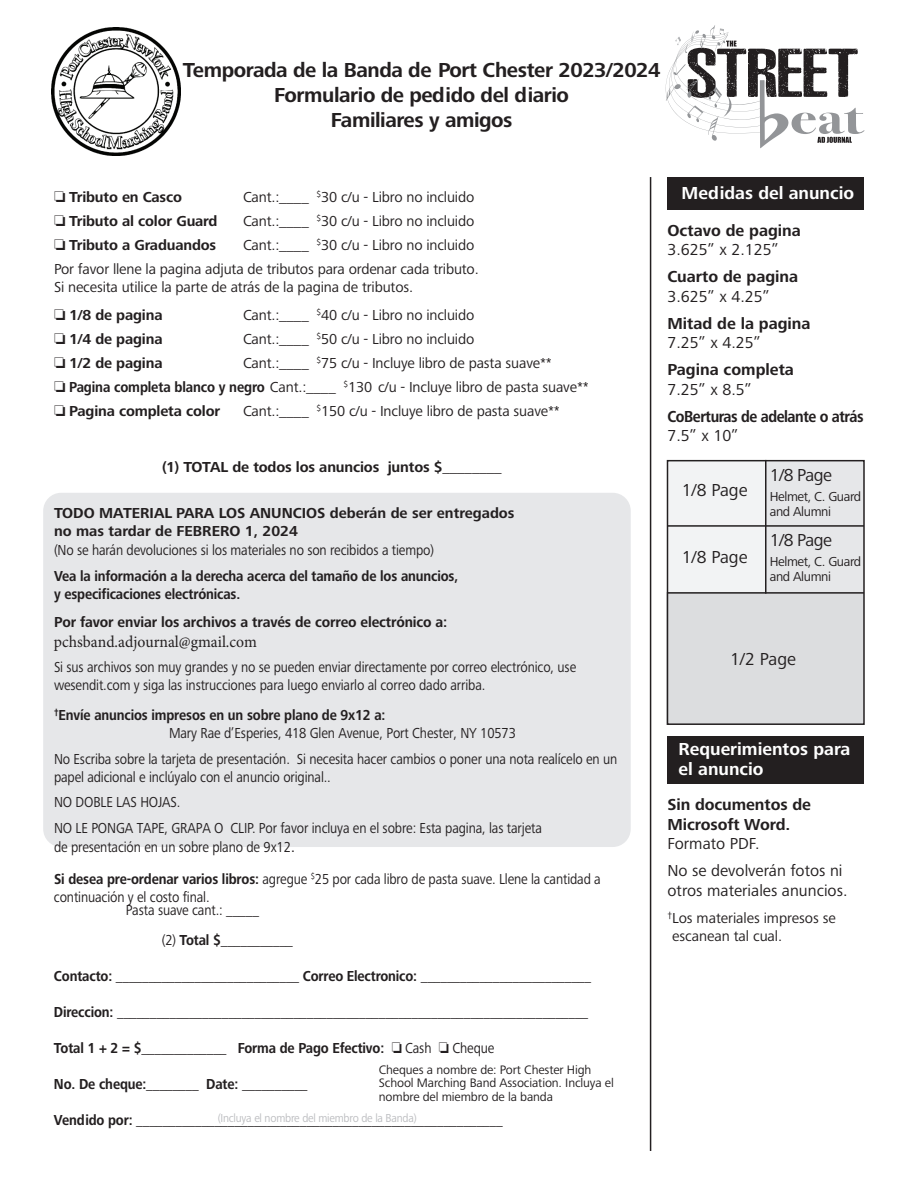
<style>
.page{position:relative;width:918px;height:1188px;background:#fff}
.page>*{position:absolute;margin:0;border:0;box-sizing:border-box;transform-origin:0 0}
.t1{font:700 46.8px "Bodoni Svty Two ITCTT";color:#939598;scale:1.29 1}
.t2{font:700 21px/25.2px "Frutiger Next Pro";letter-spacing:-.02em;color:#231f20;text-align:center}
.t3{font:700 18px/19.5px "Frutiger Next Pro";color:#fff}
.t4{font:18px "Frutiger Next Pro";letter-spacing:-.025em;color:#231f20}
.t5{font:16.5px/27px "Frutiger Next Pro";color:#231f20}
.t6{font:700 16.5px/19.8px "Frutiger Next Pro";letter-spacing:-.005em;color:#231f20}
.t7{font:16.5px "Minion Pro";color:#231f20;scale:.95 1}
.t8{font:700 16.5px "Frutiger Next Pro";letter-spacing:-.03em;color:#231f20;scale:.89 1}
.t9{font:15px/18px "Frutiger Next Pro";letter-spacing:-.01em;color:#231f20;scale:.89 1}
.t10{font:15px/24px "Frutiger Next Pro";letter-spacing:-.01em;color:#231f20}
.t11{font:700 15px/18px "Frutiger Next Pro";letter-spacing:-.01em;color:#231f20;scale:.89 1}
.t12{font:700 15px/18.8px "Frutiger Next Pro";letter-spacing:-.01em;color:#231f20}
.t13{font:700 15px "Frutiger Next Pro";letter-spacing:-.01em;color:#231f20;scale:.95 1}
.t14{font:13.5px/15px "Frutiger Next Pro";letter-spacing:-.03em;color:#231f20}
.t15{font:12.75px/13.5px "Frutiger Next Pro";letter-spacing:-.01em;color:#231f20}
.t16{font:12px "Frutiger Next Pro";letter-spacing:-.02em;color:#bcbdc0;scale:.93 1}
.s1{font-weight:700}
.s2{font-weight:400}
.s3{font-size:16.5px}
</style>
<div class="page">
<div style="left:43px;top:493px;width:588px;height:354px;background:#e6e7e9;border-radius:18px"></div>
<hr style="left:650px;top:177px;width:1px;height:974px;background:#231f20">
<div style="left:668px;top:460px;width:98px;height:132px;background:#f2f3f4"></div>
<div style="left:766px;top:460px;width:98px;height:132px;background:#e6e7e9"></div>
<div style="left:667px;top:592px;width:197px;height:133px;background:#dcdddf"></div>
<div style="left:667px;top:460px;width:198px;height:265px;border:2px solid #231f20"></div>
<hr style="left:668px;top:525px;width:196px;height:2px;background:#231f20">
<hr style="left:668px;top:592px;width:196px;height:2px;background:#231f20">
<hr style="left:765px;top:460px;width:1px;height:134px;background:#231f20">
<img style="left:51px;top:28px;width:130px;height:128px">
<svg style="left:665px;top:25px;width:193px;height:123px"></svg>
<div style="left:668px;top:177px;width:196px;height:33px;background:#231f20"></div>
<div style="left:668px;top:736px;width:196px;height:47px;background:#231f20"></div>
<h2 class="t2" style="left:183px;top:57px;width:479px">Temporada de la Banda de Port Chester 2023/2024<br>Formulario de pedido del diario<br>Familiares y amigos</h2>
<h1 class="t1" style="left:790px;top:79px;width:58px">eat</h1>
<p class="t12" style="left:54px;top:188px;width:130px">□ Tributo en Casco</p>
<p class="t10" style="left:243px;top:185px;width:233px">Cant.:____ <sup>$</sup>30 c/u - Libro no incluido</p>
<p class="t12" style="left:54px;top:212px;width:165px">□ Tributo al color Guard</p>
<p class="t10" style="left:243px;top:209px;width:233px">Cant.:____ <sup>$</sup>30 c/u - Libro no incluido</p>
<p class="t12" style="left:54px;top:236px;width:164px">□ Tributo a Graduandos</p>
<p class="t10" style="left:54px;top:233px;width:426px;text-indent:189px">Cant.:____ <sup>$</sup>30 c/u - Libro no incluido<br>Por favor llene la pagina adjuta de tributos para ordenar cada tributo.</p>
<p class="t10" style="left:54px;top:275px;width:361px">Si necesita utilice la parte de atrás de la pagina de tributos.</p>
<p class="t12" style="left:54px;top:306px;width:110px">□ 1/8 de pagina</p>
<p class="t10" style="left:243px;top:303px;width:233px">Cant.:____ <sup>$</sup>40 c/u - Libro no incluido</p>
<p class="t12" style="left:54px;top:330px;width:110px">□ 1/4 de pagina</p>
<p class="t10" style="left:243px;top:327px;width:233px">Cant.:____ <sup>$</sup>50 c/u - Libro no incluido</p>
<p class="t12" style="left:54px;top:354px;width:110px">□ 1/2 de pagina</p>
<p class="t10" style="left:243px;top:351px;width:310px">Cant.:____ <sup>$</sup>75 c/u - Incluye libro de pasta suave**</p>
<p class="t10" style="left:54px;top:375px;width:536px">□ <span class="s1">Pagina completa blanco y negro</span> Cant.:____ <sup>$</sup>130 c/u - Incluye libro de pasta suave**</p>
<p class="t12" style="left:54px;top:402px;width:168px">□ Pagina completa color</p>
<p class="t10" style="left:243px;top:399px;width:318px">Cant.:____ <sup>$</sup>150 c/u - Incluye libro de pasta suave**</p>
<p class="t12" style="left:162px;top:458px;width:341px">(1) TOTAL de todos los anuncios juntos $<span class="s2">________</span></p>
<p class="t12" style="left:54px;top:503px;width:462px">TODO MATERIAL PARA LOS ANUNCIOS deberán de ser entregados no mas tardar de FEBRERO 1, 2024</p>
<p class="t9" style="left:54px;top:541px;width:428px">(No se harán devoluciones si los materiales no son recibidos a tiempo)</p>
<p class="t11" style="left:54px;top:567px;width:456px">Vea la información a la derecha acerca del tamaño de los anuncios, y especificaciones electrónicas.</p>
<p class="t13" style="left:54px;top:614px;width:416px">Por favor enviar los archivos a través de correo electrónico a:</p>
<p class="t7" style="left:54px;top:630px;width:215px">pchsband.adjournal@gmail.com</p>
<p class="t9" style="left:54px;top:658px;width:588px">Si sus archivos son muy grandes y no se pueden enviar directamente por correo electrónico, use wesendit.com y siga las instrucciones para luego enviarlo al correo dado arriba.</p>
<p class="t9" style="left:169px;top:706px;width:391px;text-indent:-115px"><sup>†</sup><span class="s1">Envíe anuncios impresos en un sobre plano de 9x12 a:<br></span>Mary Rae d’Esperies, 418 Glen Avenue, Port Chester, NY 10573</p>
<p class="t9" style="left:54px;top:750px;width:635px">No Escriba sobre la tarjeta de presentación. Si necesita hacer cambios o poner una nota realícelo en un papel adicional e inclúyalo con el anuncio original..</p>
<p class="t9" style="left:54px;top:789px;width:550px;line-height:25.5px">NO DOBLE LAS HOJAS.<br>NO LE PONGA TAPE, GRAPA O CLIP. Por favor incluya en el sobre: Esta pagina, las tarjeta</p>
<p class="t9" style="left:54px;top:831px;width:616px;line-height:31.5px">de presentación en un sobre plano de 9x12<span class="s3">.<br></span><span class="s1">Si desea pre-ordenar varios libros:</span> agregue <sup>$</sup>25 por cada libro de pasta suave. Llene la cantidad a</p>
<p class="t9" style="left:126px;top:890px;width:151px;line-height:13.5px;text-indent:-72px">continuación y el costo final.<br>Pasta suave cant.: _____</p>
<p class="t11" style="left:162px;top:931px;width:149px"><span class="s2">(2)</span> Total $___________</p>
<p class="t11" style="left:54px;top:967px;width:605px">Contacto: ____________________________ Correo Electronico: __________________________</p>
<p class="t11" style="left:54px;top:1003px;width:602px">Direccion: ________________________________________________________________________</p>
<p class="t11" style="left:54px;top:1039px;width:496px">Total 1 + 2 = $_____________ Forma de Pago Efectivo: □ <span class="s2">Cash</span> □ <span class="s2">Cheque</span></p>
<p class="t11" style="left:54px;top:1075px;width:286px">No. De cheque:________ Date: __________</p>
<p class="t11" style="left:54px;top:1111px;width:506px">Vendido por: ________________________________________________________</p>
<p class="t15" style="left:379px;top:1063px;width:237px">Cheques a nombre de: Port Chester High<br>School Marching Band Association. Incluya el nombre del miembro de la banda</p>
<p class="t16" style="left:218px;top:1111px;width:215px">(Incluya el nombre del miembro de la Banda)</p>
<p class="t3" style="left:682px;top:183px;width:174px">Medidas del anuncio</p>
<p class="t6" style="left:668px;top:220px;width:135px">Octavo de pagina</p>
<p class="t5" style="left:668px;top:236px;width:113px">3.625” x 2.125”</p>
<p class="t6" style="left:668px;top:267px;width:132px">Cuarto de pagina</p>
<p class="t5" style="left:668px;top:283px;width:104px">3.625” x 4.25”</p>
<p class="t6" style="left:668px;top:313px;width:145px">Mitad de la pagina</p>
<p class="t5" style="left:668px;top:329px;width:95px">7.25” x 4.25”</p>
<p class="t6" style="left:668px;top:360px;width:128px">Pagina completa</p>
<p class="t5" style="left:668px;top:376px;width:86px">7.25” x 8.5”</p>
<p class="t8" style="left:668px;top:407px;width:222px">CoBerturas de adelante o atrás</p>
<p class="t5" style="left:668px;top:422px;width:73px">7.5” x 10”</p>
<p class="t4" style="left:682px;top:480px;width:67px">1/8 Page</p>
<p class="t4" style="left:682px;top:547px;width:67px">1/8 Page</p>
<p class="t4" style="left:770px;top:465px;width:64px">1/8 Page</p>
<p class="t14" style="left:770px;top:489px;width:93px">Helmet, C. Guard and Alumni</p>
<p class="t4" style="left:770px;top:530px;width:64px">1/8 Page</p>
<p class="t14" style="left:770px;top:554px;width:93px">Helmet, C. Guard and Alumni</p>
<p class="t4" style="left:730px;top:648px;width:67px">1/2 Page</p>
<p class="t3" style="left:679px;top:740px;width:173px">Requerimientos para el anuncio</p>
<p class="t6" style="left:668px;top:794px;width:145px">Sin documentos de<br>Microsoft Word.</p>
<p class="t5" style="left:668px;top:830px;width:177px">Formato PDF.<br>No se devolverán fotos ni</p>
<p class="t5" style="left:668px;top:877px;width:182px">otros materiales anuncios.</p>
<p class="t10" style="left:672px;top:909px;width:165px;line-height:18px;text-indent:-5px"><sup>†</sup>Los materiales impresos se escanean tal cual.</p>
</div>
